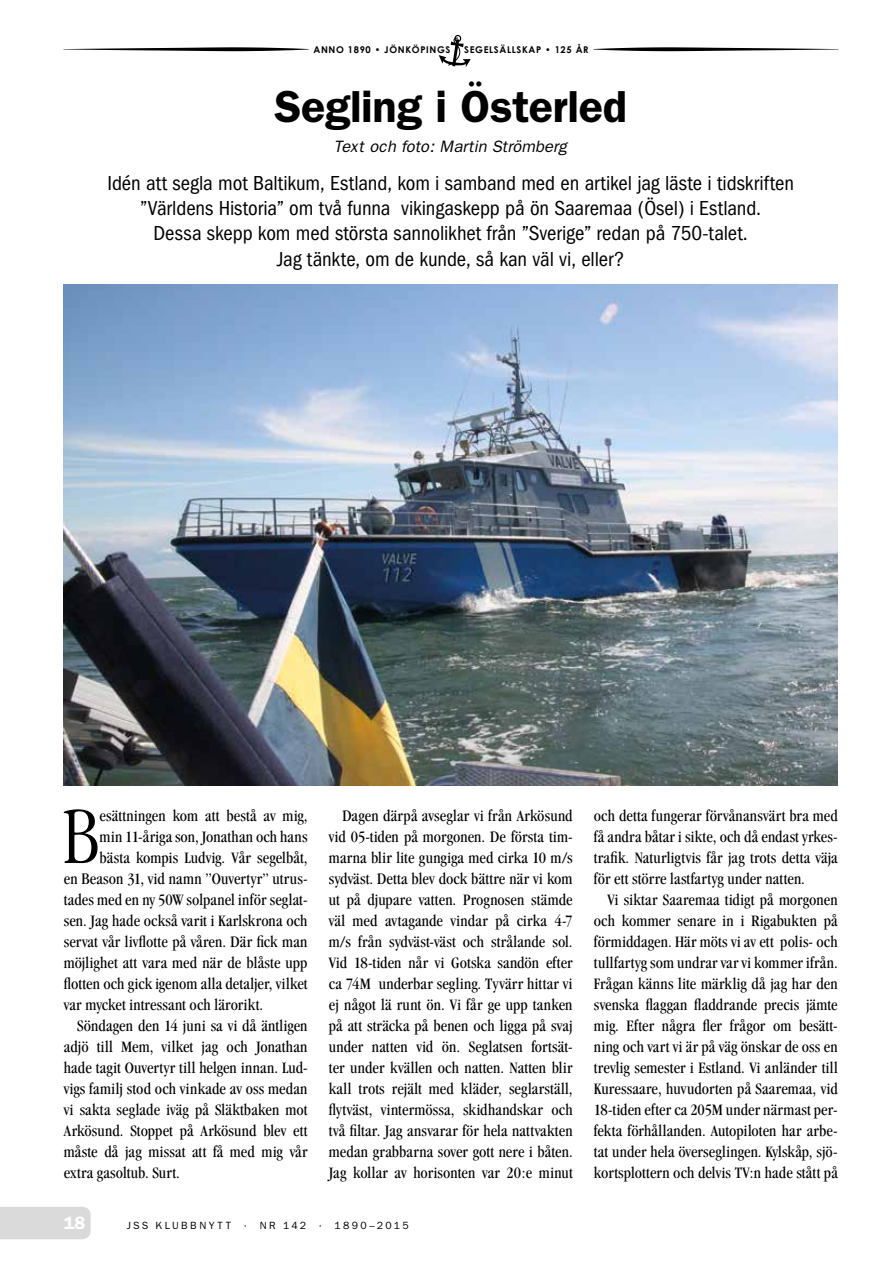
<style>
.page{position:relative;width:893px;height:1263px;background:#fff}
.page>*{position:absolute;margin:0;border:0;box-sizing:border-box;transform-origin:0 0}
.t1{font:300 condensed 83.1px "Garamond";color:#000}
.t2{font:600 45px "Franklin Gothic";letter-spacing:-.01em;color:#000}
.t3{font:condensed 21px/25.2px "Franklin Gothic";letter-spacing:-.005em;color:#000;text-align:center}
.t4{font:600 18px "Franklin Gothic";color:#fff}
.t5{font:condensed 16.5px/21px "Garamond";letter-spacing:.01em;color:#000;text-align:justify}
.t6{font:italic 16.5px "Franklin Gothic";letter-spacing:-.01em;color:#000}
.t7{font:10.5px "Franklin Gothic";letter-spacing:.215em;color:#000}
.t8{font:700 9.3px "Century Gothic";letter-spacing:.07em;color:#000}
</style>
<div class="page">
<div style="left:0;top:1207px;width:91px;height:32px;background:#dadada"></div>
<div style="left:454px;top:35px;width:7px;height:7px;border:1px solid #000;border-radius:50%"></div>
<svg style="left:439px;top:37px;width:32px;height:30px"></svg>
<svg style="left:63px;top:47px;width:246px;height:4px"></svg>
<svg style="left:593px;top:47px;width:246px;height:4px"></svg>
<img style="left:64px;top:284px;width:774px;height:501px">
<p class="t8" style="left:313px;top:44px;width:138px">ANNO 1890 • JÖNKÖPINGS</p>
<p class="t8" style="left:464px;top:44px;width:126px">SEGELSÄLLSKAP • 125 ÅR</p>
<h2 class="t2" style="left:274px;top:80px;width:354px">Segling i Österled</h2>
<p class="t6" style="left:334px;top:137px;width:235px">Text och foto: Martin Strömberg</p>
<p class="t3" style="left:107px;top:171px;width:688px">Idén att segla mot Baltikum, Estland, kom i samband med en artikel jag läste i tidskriften ”Världens Historia” om två funna vikingaskepp på ön Saaremaa (Ösel) i Estland.<br>Dessa skepp kom med största sannolikhet från ”Sverige” redan på 750-talet.<br>Jag tänkte, om de kunde, så kan väl vi, eller?</p>
<h1 class="t1" style="left:63px;top:791px;width:38px">B</h1>
<p class="t5" style="left:100px;top:805px;width:210px">esättningen kom att bestå av mig,</p>
<p class="t5" style="left:100px;top:826px;width:210px">min 11-åriga son, Jonathan och hans</p>
<p class="t5" style="left:100px;top:847px;width:210px">bästa kompis Ludvig. Vår segelbåt,</p>
<p class="t5" style="left:64px;top:868px;width:245px">en Beason 31, vid namn ”Ouvertyr” utrus-</p>
<p class="t5" style="left:64px;top:889px;width:245px">tades med en ny 50W solpanel inför seglat-</p>
<p class="t5" style="left:64px;top:910px;width:245px">sen. Jag hade också varit i Karlskrona och</p>
<p class="t5" style="left:64px;top:931px;width:245px">servat vår livflotte på våren. Där fick man</p>
<p class="t5" style="left:64px;top:952px;width:245px">möjlighet att vara med när de blåste upp</p>
<p class="t5" style="left:64px;top:973px;width:245px">flotten och gick igenom alla detaljer, vilket</p>
<p class="t5" style="left:64px;top:994px;width:201px">var mycket intressant och lärorikt.</p>
<p class="t5" style="left:77px;top:1015px;width:232px">Söndagen den 14 juni sa vi då äntligen</p>
<p class="t5" style="left:64px;top:1036px;width:245px">adjö till Mem, vilket jag och Jonathan</p>
<p class="t5" style="left:64px;top:1057px;width:245px">hade tagit Ouvertyr till helgen innan. Lud-</p>
<p class="t5" style="left:64px;top:1078px;width:245px">vigs familj stod och vinkade av oss medan</p>
<p class="t5" style="left:64px;top:1099px;width:245px">vi sakta seglade iväg på Släktbaken mot</p>
<p class="t5" style="left:64px;top:1120px;width:245px">Arkösund. Stoppet på Arkösund blev ett</p>
<p class="t5" style="left:64px;top:1141px;width:245px">måste då jag missat att få med mig vår</p>
<p class="t5" style="left:64px;top:1162px;width:118px">extra gasoltub. Surt.</p>
<p class="t5" style="left:329px;top:805px;width:245px;text-indent:13px">Dagen därpå avseglar vi från Arkösund vid 05-tiden på morgonen. De första tim&shy;marna blir lite gungiga med cirka 10 m/s sydväst. Detta blev dock bättre när vi kom ut på djupare vatten. Prognosen stämde väl med avtagande vindar på cirka 4-7 m/s från sydväst-väst och strålande sol.<br>Vid 18-tiden når vi Gotska sandön efter ca 74M underbar segling. Tyvärr hittar vi ej något lä runt ön. Vi får ge upp tanken på att sträcka på benen och ligga på svaj under natten vid ön. Seglatsen fortsät&shy;ter under kvällen och natten. Natten blir kall trots rejält med kläder, seglarställ, flytväst, vintermössa, skidhandskar och två filtar. Jag ansvarar för hela nattvakten medan grabbarna sover gott nere i båten.<br>Jag kollar av horisonten var 20:e minut</p>
<p class="t5" style="left:594px;top:805px;width:245px">och detta fungerar förvånansvärt bra med få andra båtar i sikte, och då endast yrkes&shy;trafik. Naturligtvis får jag trots detta väja för ett större lastfartyg under natten.</p>
<p class="t5" style="left:594px;top:889px;width:245px;text-indent:13px">Vi siktar Saaremaa tidigt på morgonen och kommer senare in i Rigabukten på förmiddagen. Här möts vi av ett polis- och tullfartyg som undrar var vi kommer ifrån.<br>Frågan känns lite märklig då jag har den svenska flaggan fladdrande precis jämte mig. Efter några fler frågor om besätt&shy;ning och vart vi är på väg önskar de oss en trevlig semester i Estland. Vi anländer till Kuressaare, huvudorten på Saaremaa, vid 18-tiden efter ca 205M under närmast per&shy;fekta förhållanden. Autopiloten har arbe&shy;tat under hela överseglingen. Kylskåp, sjö&shy;kortsplottern och delvis TV:n hade stått på</p>
<p class="t4" style="left:64px;top:1212px;width:23px">18</p>
<p class="t7" style="left:127px;top:1219px;width:283px">JSS KLUBBNYTT · NR 142 · 1890–2015</p>
</div>
